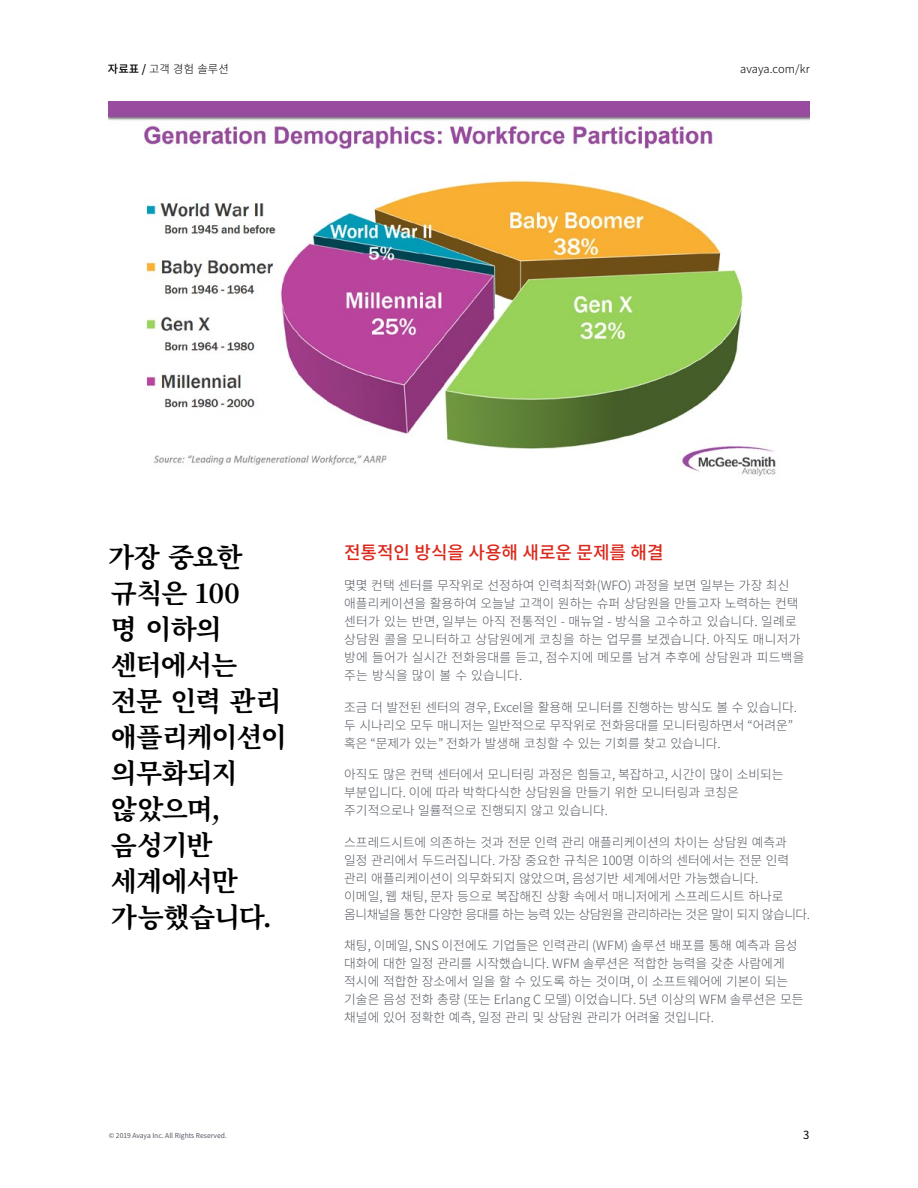
<style>
.page{position:relative;width:918px;height:1188px;background:#fff}
.page>*{position:absolute;margin:0;border:0;box-sizing:border-box;transform-origin:0 0}
.t1{font:700 27px/36px "Noto Serif CJ Ksc";letter-spacing:-.035em;color:#000}
.t2{font:500 18px "Noto Sans CJ Kkr";letter-spacing:-.01em;color:#da291c}
.t3{font:300 12.75px/18px "Noto Sans CJ Kkr";color:#535860}
.t4{font:300 12.75px/18px "Noto Sans CJ Kkr";letter-spacing:.02em;color:#535860}
.t5{font:300 11.25px "Noto Sans CJ Kkr";letter-spacing:.01em;color:#000}
.t6{font:11.25px "Noto Sans CJ Kkr";color:#000}
.t7{font:6.75px "Noto Sans CJ Kkr";color:#535860}
.s1{font-weight:500}
</style>
<div class="page">
<img style="left:108px;top:102px;width:702px;height:374px">
<p class="t5" style="left:108px;top:63px;width:122px"><span class="s1">자료표 /</span> 고객 경험 솔루션</p>
<p class="t5" style="left:740px;top:62px;width:71px">avaya.com/kr</p>
<h1 class="t1" style="left:108px;top:539px;width:180px">가장 중요한 규칙은 100<br>명 이하의 센터에서는 전문 인력 관리 애플리케이션이 의무화되지 않았으며, 음성기반 세계에서만 가능했습니다.</h1>
<p class="t7" style="left:109px;top:1132px;width:120px">© 2019 Avaya Inc. All Rights Reserved.</p>
<h2 class="t2" style="left:344px;top:542px;width:321px">전통적인 방식을 사용해 새로운 문제를 해결</h2>
<p class="t4" style="left:344px;top:577px;width:462px">몇몇 컨택 센터를 무작위로 선정하여 인력최적화(WFO) 과정을 보면 일부는 가장 최신 애플리케이션을 활용하여 오늘날 고객이 원하는 슈퍼 상담원을 만들고자 노력하는 컨택 센터가 있는 반면, 일부는 아직 전통적인 - 매뉴얼 - 방식을 고수하고 있습니다. 일례로 상담원 콜을 모니터하고 상담원에게 코칭을 하는 업무를 보겠습니다. 아직도 매니저가 방에 들어가 실시간 전화응대를 듣고, 점수지에 메모를 남겨 추후에 상담원과 피드백을 주는 방식을 많이 볼 수 있습니다.</p>
<p class="t3" style="left:344px;top:698px;width:454px">조금 더 발전된 센터의 경우, Excel을 활용해 모니터를 진행하는 방식도 볼 수 있습니다. 두 시나리오 모두 매니저는 일반적으로 무작위로 전화응대를 모니터링하면서 “어려운” 혹은 “문제가 있는” 전화가 발생해 코칭할 수 있는 기회를 찾고 있습니다.</p>
<p class="t3" style="left:344px;top:766px;width:441px">아직도 많은 컨택 센터에서 모니터링 과정은 힘들고, 복잡하고, 시간이 많이 소비되는 부분입니다. 이에 따라 박학다식한 상담원을 만들기 위한 모니터링과 코칭은 주기적으로나 일률적으로 진행되지 않고 있습니다.</p>
<p class="t3" style="left:344px;top:833px;width:467px">스프레드시트에 의존하는 것과 전문 인력 관리 애플리케이션의 차이는 상담원 예측과 일정 관리에서 두드러집니다. 가장 중요한 규칙은 100명 이하의 센터에서는 전문 인력 관리 애플리케이션이 의무화되지 않았으며, 음성기반 세계에서만 가능했습니다.<br>이메일, 웹 채팅, 문자 등으로 복잡해진 상황 속에서 매니저에게 스프레드시트 하나로 옴니채널을 통한 다양한 응대를 하는 능력 있는 상담원을 관리하라는 것은 말이 되지 않습니다.</p>
<p class="t3" style="left:344px;top:937px;width:461px">채팅, 이메일, SNS 이전에도 기업들은 인력관리 (WFM) 솔루션 배포를 통해 예측과 음성 대화에 대한 일정 관리를 시작했습니다. WFM 솔루션은 적합한 능력을 갖춘 사람에게 적시에 적합한 장소에서 일을 할 수 있도록 하는 것이며, 이 소프트웨어에 기본이 되는 기술은 음성 전화 총량 (또는 Erlang C 모델) 이었습니다. 5년 이상의 WFM 솔루션은 모든 채널에 있어 정확한 예측, 일정 관리 및 상담원 관리가 어려울 것입니다.</p>
<p class="t6" style="left:803px;top:1128px;width:8px">3</p>
</div>
